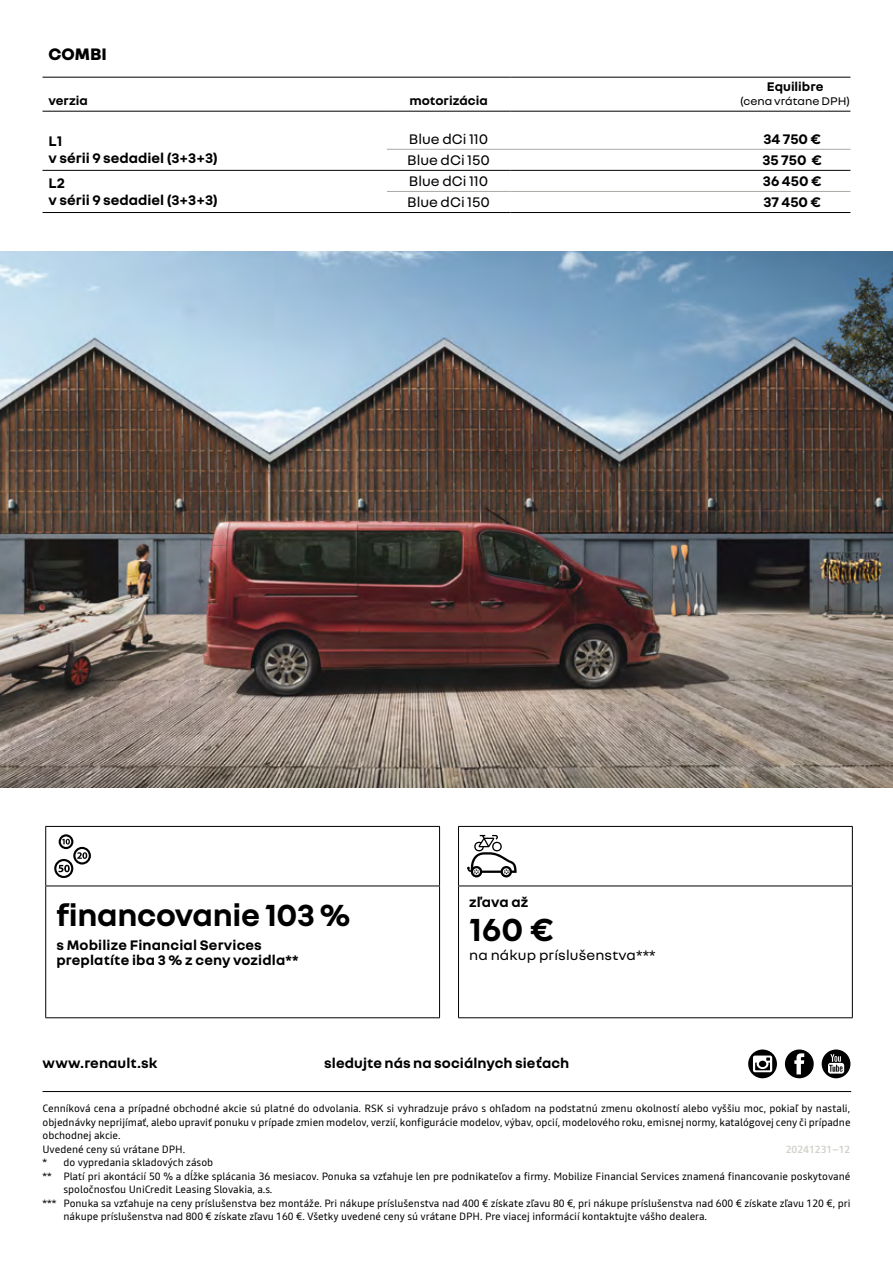
<style>
.page{position:relative;width:893px;height:1263px;background:#fff}
.page>*{position:absolute;margin:0;border:0;box-sizing:border-box;transform-origin:0 0}
.t1{font:700 34.5px "Nouvel R";color:#000}
.t2{font:700 33px "Nouvel R";letter-spacing:-.01em;color:#000}
.t3{font:800 18px "Nouvel R";color:#000}
.t4{font:700 15px/16.5px "Nouvel R";letter-spacing:.005em;color:#000}
.t5{font:15px "Nouvel R";color:#000}
.t6{font:700 13.5px "Nouvel R";color:#000}
.t7{font:12px "Nouvel R";color:#000}
.t8{font:10.5px/13.5px "Read";color:#000}
.t9{font:500 10.5px "Read";color:#d2d2ca}
</style>
<div class="page">
<hr style="left:43px;top:1091px;width:808px;height:1px;background:#000">
<div style="left:822px;top:1049px;width:28px;height:29px;background:#000;border-radius:50%"></div>
<svg style="left:828px;top:1054px;width:16px;height:19px"></svg>
<div style="left:785px;top:1049px;width:29px;height:29px;background:#000;border-radius:50%"></div>
<svg style="left:794px;top:1053px;width:10px;height:21px"></svg>
<hr style="left:43px;top:77px;width:344px;height:1px;background:#000">
<hr style="left:387px;top:77px;width:123px;height:1px;background:#000">
<hr style="left:510px;top:77px;width:340px;height:1px;background:#000">
<hr style="left:43px;top:111px;width:344px;height:1px;background:#000">
<hr style="left:387px;top:111px;width:123px;height:1px;background:#000">
<hr style="left:510px;top:111px;width:340px;height:1px;background:#000">
<hr style="left:43px;top:170px;width:344px;height:1px;background:#000">
<hr style="left:387px;top:170px;width:123px;height:1px;background:#000">
<hr style="left:510px;top:170px;width:340px;height:1px;background:#000">
<hr style="left:43px;top:212px;width:344px;height:1px;background:#000">
<hr style="left:387px;top:149px;width:123px;height:1px;background:#a8a9a3">
<hr style="left:387px;top:191px;width:123px;height:1px;background:#a8a9a3">
<hr style="left:510px;top:149px;width:340px;height:1px;background:#a8a9a3">
<hr style="left:510px;top:191px;width:340px;height:1px;background:#a8a9a3">
<hr style="left:387px;top:212px;width:123px;height:1px;background:#000">
<hr style="left:510px;top:212px;width:340px;height:1px;background:#000">
<svg style="left:748px;top:1049px;width:29px;height:29px"></svg>
<svg style="left:753px;top:1055px;width:19px;height:17px"></svg>
<hr style="left:458px;top:826px;width:395px;height:1px;background:#000">
<hr style="left:458px;top:827px;width:1px;height:58px;background:#000">
<hr style="left:852px;top:827px;width:1px;height:58px;background:#000">
<hr style="left:458px;top:885px;width:395px;height:1px;background:#000">
<hr style="left:458px;top:886px;width:1px;height:131px;background:#000">
<hr style="left:852px;top:886px;width:1px;height:131px;background:#000">
<hr style="left:458px;top:1017px;width:395px;height:1px;background:#000">
<svg style="left:467px;top:835px;width:50px;height:42px"></svg>
<svg style="left:46px;top:827px;width:393px;height:190px"></svg>
<hr style="left:45px;top:826px;width:395px;height:1px;background:#000">
<hr style="left:45px;top:827px;width:1px;height:58px;background:#000">
<hr style="left:439px;top:827px;width:1px;height:58px;background:#000">
<hr style="left:45px;top:885px;width:395px;height:1px;background:#000">
<hr style="left:45px;top:886px;width:1px;height:131px;background:#000">
<hr style="left:439px;top:886px;width:1px;height:131px;background:#000">
<hr style="left:45px;top:1017px;width:395px;height:1px;background:#000">
<svg style="left:54px;top:834px;width:37px;height:44px"></svg>
<img style="left:0;top:252px;width:893px;height:535px">
<h3 class="t3" style="left:49px;top:42px;width:60px">COMBI</h3>
<p class="t6" style="left:49px;top:92px;width:41px">verzia</p>
<p class="t6" style="left:409px;top:92px;width:80px">motorizácia</p>
<p class="t6" style="left:767px;top:78px;width:58px">Equilibre</p>
<p class="t7" style="left:740px;top:94px;width:111px">(cena vrátane DPH)</p>
<h3 class="t4" style="left:49px;top:132px;width:171px">L1<br>v sérii 9 sedadiel (3+3+3)</h3>
<h3 class="t5" style="left:409px;top:129px;width:81px">Blue dCi 110</h3>
<h3 class="t4" style="left:763px;top:130px;width:59px">34 750 €</h3>
<h3 class="t5" style="left:407px;top:150px;width:84px">Blue dCi 150</h3>
<h3 class="t4" style="left:762px;top:151px;width:61px">35 750 €</h3>
<h3 class="t4" style="left:49px;top:174px;width:171px">L2<br>v sérii 9 sedadiel (3+3+3)</h3>
<h3 class="t5" style="left:409px;top:172px;width:81px">Blue dCi 110</h3>
<h3 class="t4" style="left:763px;top:172px;width:60px">36 450 €</h3>
<h3 class="t5" style="left:407px;top:193px;width:84px">Blue dCi 150</h3>
<h3 class="t4" style="left:763px;top:193px;width:59px">37 450 €</h3>
<h2 class="t2" style="left:56px;top:893px;width:295px">financovanie 103 %</h2>
<h3 class="t4" style="left:56px;top:937px;width:244px;line-height:15px">s Mobilize Financial Services preplatíte iba 3 % z ceny vozidla**</h3>
<h3 class="t4" style="left:469px;top:892px;width:61px">zľava až</h3>
<h1 class="t1" style="left:469px;top:907px;width:86px">160 €</h1>
<h3 class="t5" style="left:469px;top:945px;width:188px">na nákup príslušenstva***</h3>
<h3 class="t4" style="left:43px;top:1054px;width:117px">www.renault.sk</h3>
<h3 class="t4" style="left:324px;top:1054px;width:247px">sledujte nás na sociálnych sieťach</h3>
<p class="t8" style="left:43px;top:1102px;width:809px">Cenníková cena a prípadné obchodné akcie sú platné do odvolania. RSK si vyhradzuje právo s ohľadom na podstatnú zmenu okolností alebo vyššiu moc, pokiaľ by nastali, objednávky neprijímať, alebo upraviť ponuku v prípade zmien modelov, verzií, konfigurácie modelov, výbav, opcií, modelového roku, emisnej normy, katalógovej ceny či prípadne obchodnej akcie.<br>Uvedené ceny sú vrátane DPH.</p>
<p class="t9" style="left:786px;top:1142px;width:66px">20241231–12</p>
<p class="t8" style="left:43px;top:1156px;width:172px">* do vypredania skladových zásob</p>
<p class="t8" style="left:43px;top:1169px;width:809px">** Platí pri akontácií 50 % a dĺžke splácania 36 mesiacov. Ponuka sa vzťahuje len pre podnikateľov a firmy. Mobilize Financial Services znamená financovanie poskytované</p>
<p class="t8" style="left:64px;top:1183px;width:210px">spoločnosťou UniCredit Leasing Slovakia, a.s.</p>
<p class="t8" style="left:43px;top:1196px;width:809px">*** Ponuka sa vzťahuje na ceny príslušenstva bez montáže. Pri nákupe príslušenstva nad 400 € získate zľavu 80 €, pri nákupe príslušenstva nad 600 € získate zľavu 120 €, pri</p>
<p class="t8" style="left:64px;top:1210px;width:645px">nákupe príslušenstva nad 800 € získate zľavu 160 €. Všetky uvedené ceny sú vrátane DPH. Pre viacej informácií kontaktujte vášho dealera.</p>
</div>
